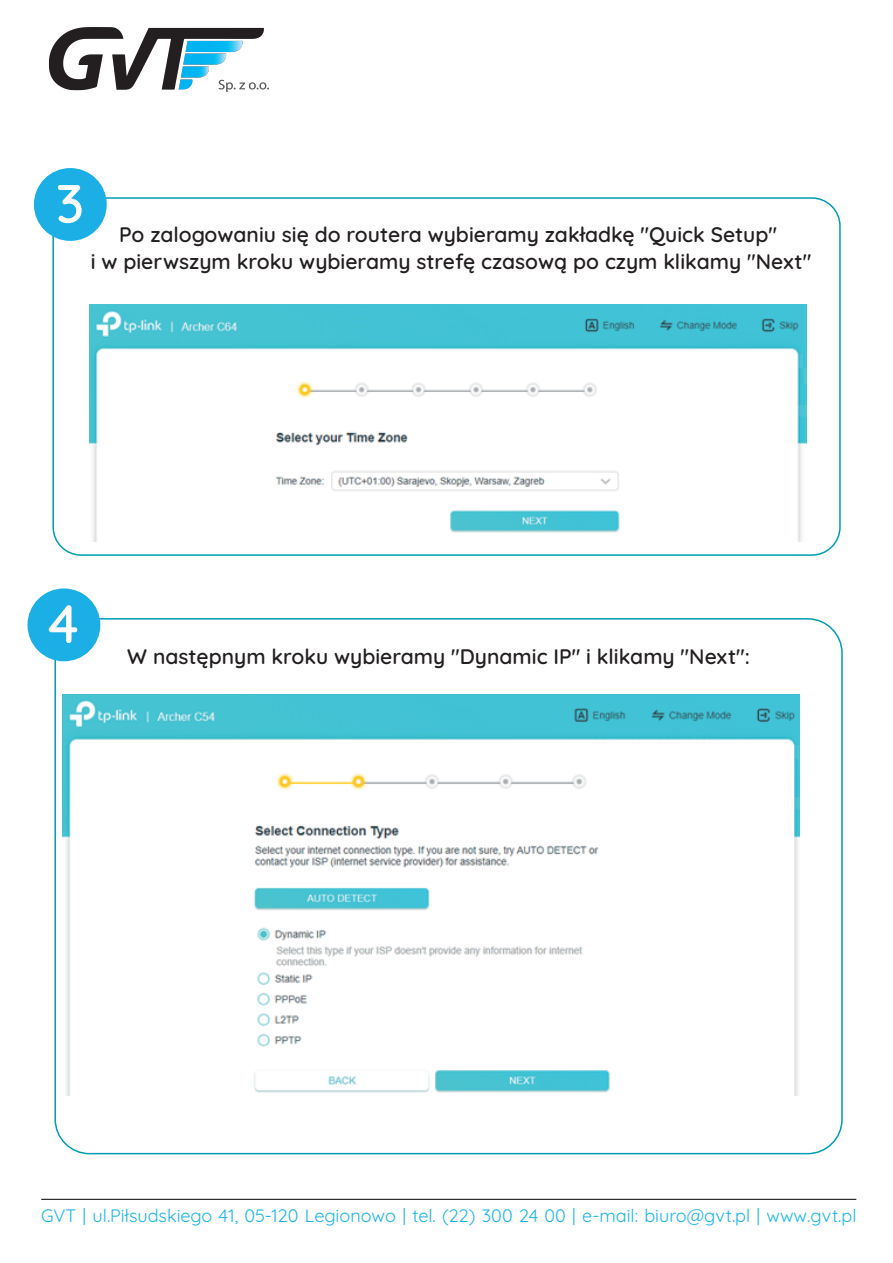
<style>
.page{position:relative;width:893px;height:1263px;background:#fff}
.page>*{position:absolute;margin:0;border:0;box-sizing:border-box;transform-origin:0 0}
.t1{font:600 54px "Quicksand";color:#fff}
.t2{font:600 21px/27px "Quicksand";color:#231f20;text-align:center}
.t3{font:18px "Quicksand";color:#1cb4e8}
</style>
<div class="page">
<div style="left:52px;top:197px;width:789px;height:359px;border:2px solid #009cb3;border-radius:28px"></div>
<img style="left:90px;top:305px;width:716px;height:236px">
<img style="left:63px;top:695px;width:736px;height:400px">
<hr style="left:41px;top:1199px;width:815px;height:1px;background:#000003">
<img style="left:49px;top:27px;width:219px;height:64px">
<div style="left:34px;top:168px;width:73px;height:73px;background:#1cafe6;border-radius:50%"></div>
<div style="left:27px;top:588px;width:73px;height:73px;background:#1cafe6;border-radius:50%"></div>
<h1 class="t1" style="left:55px;top:162px;width:30px">3</h1>
<p class="t2" style="left:91px;top:218px;width:722px">Po zalogowaniu się do routera wybieramy zakładkę "Quick Setup"<br>i w pierwszym kroku wybieramy strefę czasową po czym klikamy "Next"</p>
<h1 class="t1" style="left:48px;top:582px;width:32px">4</h1>
<p class="t2" style="left:127px;top:641px;width:624px">W następnym kroku wybieramy "Dynamic IP" i klikamy "Next":</p>
<p class="t3" style="left:41px;top:1201px;width:817px">GVT | ul.Piłsudskiego 41, 05-120 Legionowo | tel. (22) 300 24 00 | e-mail: biuro@gvt.pl | www.gvt.pl</p>
</div>
